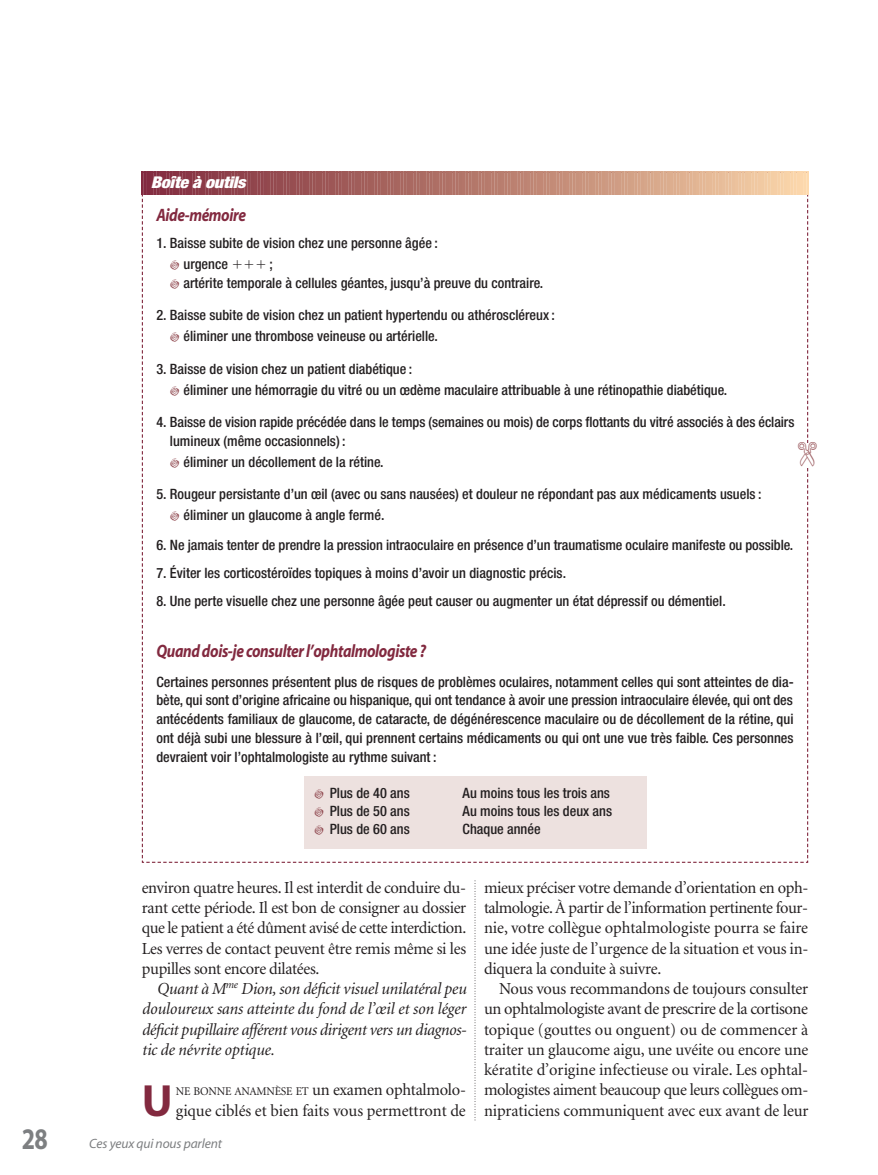
<style>
.page{position:relative;width:878px;height:1175px;background:#fff}
.page>*{position:absolute;margin:0;border:0;box-sizing:border-box;transform-origin:0 0}
.t1{font:700 45.3px "Myriad";color:#82293f}
.t2{font:700 30px "Myriad";color:#7d7f81;scale:.8 1}
.t3{font:italic 700 18px "Myriad";letter-spacing:-.025em;color:#82293f;scale:.85 1}
.t4{font:16.8px/20.2px "Minion";letter-spacing:-.015em;color:#231f20;text-align:justify}
.t5{font:italic 16.8px/20.2px "Minion";letter-spacing:-.02em;color:#231f20;text-align:justify}
.t6{font:italic 900 condensed 16.2px "Helvetica Neue";letter-spacing:-.015em;color:#fff;scale:1.11 1}
.t7{font:500 condensed 14.25px/18.8px "Helvetica Neue";color:#231f20}
.t8{font:italic 13.5px "Myriad";letter-spacing:-.01em;color:#7d7f81}
.s1{font-size:11.85px}
</style>
<div class="page">
<svg style="left:474px;top:880px;width:1px;height:240px"></svg>
<svg style="left:141px;top:171px;width:668px;height:692px"></svg>
<p class="t6" style="left:151px;top:177px;width:87px">Boîte à outils</p>
<p class="t3" style="left:156px;top:208px;width:107px">Aide-mémoire</p>
<p class="t7" style="left:183px;top:234px;width:256px;line-height:21px;text-indent:-27px">1. Baisse subite de vision chez une personne âgée : urgence</p>
<p class="t7" style="left:183px;top:256px;width:361px;text-indent:86px">;<br>artérite temporale à cellules géantes, jusqu’à preuve du contraire.</p>
<p class="t7" style="left:183px;top:306px;width:373px;line-height:21px;text-indent:-27px">2. Baisse subite de vision chez un patient hypertendu ou athéroscléreux : éliminer une thrombose veineuse ou artérielle.</p>
<p class="t7" style="left:183px;top:359px;width:545px;line-height:21px;text-indent:-27px">3. Baisse de vision chez un patient diabétique :<br>éliminer une hémorragie du vitré ou un œdème maculaire attribuable à une rétinopathie diabétique.</p>
<p class="t7" style="left:170px;top:414px;width:626px;text-indent:-14px">4. Baisse de vision rapide précédée dans le temps (semaines ou mois) de corps flottants du vitré associés à des éclairs lumineux (même occasionnels) :</p>
<p class="t7" style="left:183px;top:453px;width:202px">éliminer un décollement de la rétine.</p>
<p class="t7" style="left:183px;top:484px;width:579px;line-height:21px;text-indent:-27px">5. Rougeur persistante d’un œil (avec ou sans nausées) et douleur ne répondant pas aux médicaments usuels : éliminer un glaucome à angle fermé.</p>
<p class="t7" style="left:156px;top:537px;width:638px">6. Ne jamais tenter de prendre la pression intraoculaire en présence d’un traumatisme oculaire manifeste ou possible.</p>
<p class="t7" style="left:156px;top:564px;width:411px">7. Éviter les corticostéroïdes topiques à moins d’avoir un diagnostic précis.</p>
<p class="t7" style="left:156px;top:592px;width:571px">8. Une perte visuelle chez une personne âgée peut causer ou augmenter un état dépressif ou démentiel.</p>
<p class="t3" style="left:156px;top:643px;width:319px">Quand dois-je consulter l’ophtalmologiste?</p>
<p class="t7" style="left:156px;top:673px;width:638px;text-align:justify">Certaines personnes présentent plus de risques de problèmes oculaires, notamment celles qui sont atteintes de dia&shy;bète, qui sont d’origine africaine ou hispanique, qui ont tendance à avoir une pression intraoculaire élevée, qui ont des antécédents familiaux de glaucome, de cataracte, de dégénérescence maculaire ou de décollement de la rétine, qui ont déjà subi une blessure à l’œil, qui prennent certains médicaments ou qui ont une vue très faible. Ces personnes devraient voir l’ophtalmologiste au rythme suivant :</p>
<p class="t7" style="left:330px;top:785px;width:81px">Plus de 40 ans</p>
<p class="t7" style="left:462px;top:785px;width:149px">Au moins tous les trois ans</p>
<p class="t7" style="left:330px;top:803px;width:81px">Plus de 50 ans</p>
<p class="t7" style="left:462px;top:803px;width:151px">Au moins tous les deux ans</p>
<p class="t7" style="left:330px;top:821px;width:81px">Plus de 60 ans</p>
<p class="t7" style="left:462px;top:821px;width:80px">Chaque année</p>
<p class="t4" style="left:142px;top:878px;width:326px">environ quatre heures. Il est interdit de conduire du&shy;rant cette période. Il est bon de consigner au dossier que le patient a été dûment avisé de cette interdiction.<br>Les verres de contact peuvent être remis même si les pupilles sont encore dilatées.</p>
<p class="t5" style="left:142px;top:980px;width:326px;text-indent:15px">Quant à M<sup>me</sup> Dion, son déficit visuel unilatéral peu douloureux sans atteinte du fond de l’œil et son léger déficit pupillaire afférent vous dirigent vers un diagnos&shy;tic de névrite optique.</p>
<h1 class="t1" style="left:142px;top:1083px;width:32px">U</h1>
<p class="t4" style="left:176px;top:1081px;width:292px"><span class="s1">NE BONNE ANAMNÈSE ET</span> un examen ophtalmolo&shy;gique ciblés et bien faits vous permettront de</p>
<h2 class="t2" style="left:22px;top:1127px;width:34px">28</h2>
<p class="t8" style="left:89px;top:1138px;width:134px">Ces yeux qui nous parlent</p>
<p class="t4" style="left:484px;top:878px;width:326px">mieux préciser votre demande d’orientation en oph&shy;talmologie. À partir de l’information pertinente four&shy;nie, votre collègue ophtalmologiste pourra se faire une idée juste de l’urgence de la situation et vous in&shy;diquera la conduite à suivre.</p>
<p class="t4" style="left:484px;top:980px;width:326px;text-indent:15px">Nous vous recommandons de toujours consulter un ophtalmologiste avant de prescrire de la cortisone topique (gouttes ou onguent) ou de commencer à traiter un glaucome aigu, une uvéite ou encore une kératite d’origine infectieuse ou virale. Les ophtal&shy;mologistes aiment beaucoup que leurs collègues om&shy;nipraticiens communiquent avec eux avant de leur</p>
</div>
